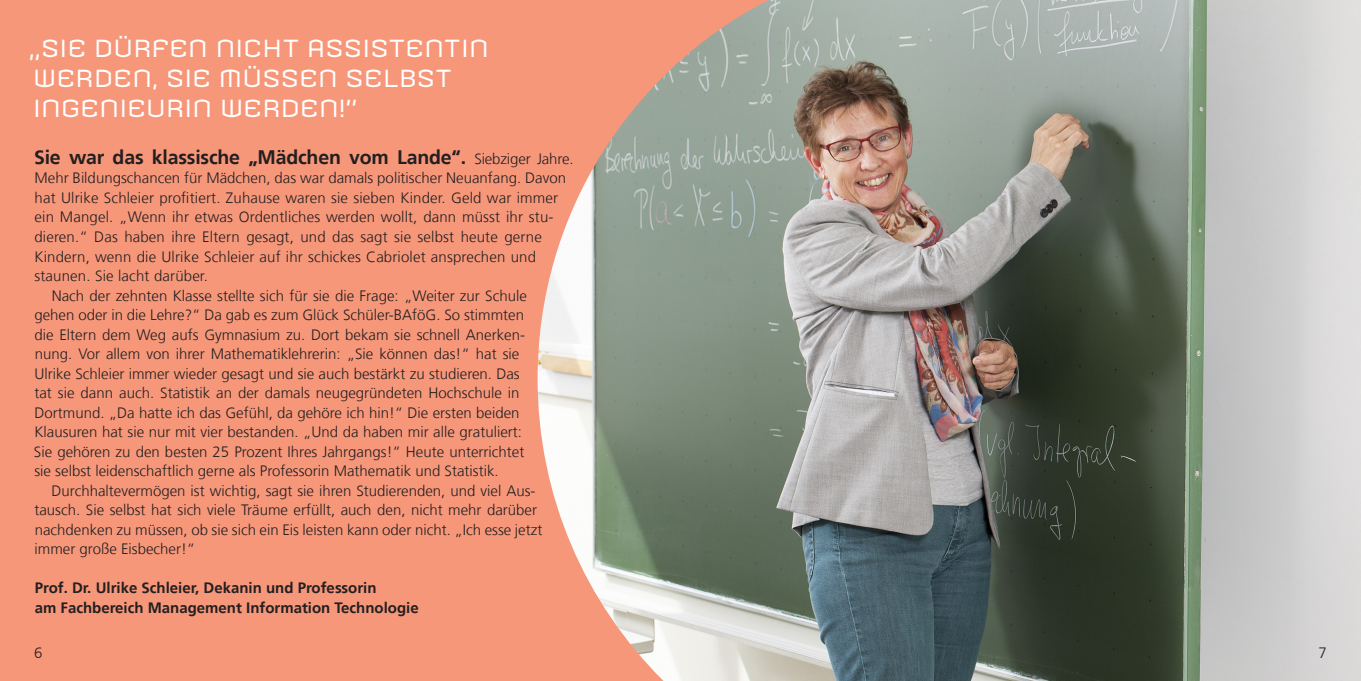
<style>
.page{position:relative;width:1361px;height:681px;background:#fff}
.page>*{position:absolute;margin:0;border:0;box-sizing:border-box;transform-origin:0 0}
.Lauftext{font:24px/30px "Armada";letter-spacing:.01em;color:#fff}
.Lauftext-2{font:700 19.5px "NDS Frutiger";letter-spacing:-.01em;color:#231f20}
.Lauftext_Einzug{font:300 15px/19.5px "NDS Frutiger";color:#231f20}
.Lauftext-3{font:300 15px/19.5px "NDS Frutiger";letter-spacing:.01em;color:#231f20}
.Lauftext_Einzug-2{font:700 15px "NDS Frutiger";color:#231f20}
.s1{font-weight:300;font-size:15px}
</style>
<div class="page">
<div style="left:0;top:0;width:805px;height:680px;background:#f6977a"></div>
<img style="left:537px;top:0;width:429px;height:680px">
<img style="left:966px;top:0;width:395px;height:680px">
<p class="Lauftext" style="left:29px;top:33px;width:461px">„SIE DÜRFEN NICHT ASSISTENTIN<br>WERDEN, SIE MÜSSEN SELBST<br>INGENIEURIN WERDEN!”</p>
<p class="Lauftext-2" style="left:34px;top:146px;width:541px">Sie war das klassische „Mädchen vom Lande“. <span class="s1">Siebziger Jahre.</span></p>
<p class="Lauftext-3" style="left:34px;top:169px;width:533px">Mehr Bildungschancen für Mädchen, das war damals politischer Neuanfang. Davon hat Ulrike Schleier profitiert. Zuhause waren sie sieben Kinder. Geld war immer ein Mangel. „Wenn ihr etwas Ordentliches werden wollt, dann müsst ihr stu&shy;dieren.“ Das haben ihre Eltern gesagt, und das sagt sie selbst heute gerne Kindern, wenn die Ulrike Schleier auf ihr schickes Cabriolet ansprechen und staunen. Sie lacht darüber.</p>
<p class="Lauftext_Einzug" style="left:34px;top:286px;width:494px;text-indent:18px">Nach der zehnten Klasse stellte sich für sie die Frage: „Weiter zur Schule gehen oder in die Lehre?“ Da gab es zum Glück Schüler-BAföG. So stimmten die Eltern dem Weg aufs Gymnasium zu. Dort bekam sie schnell Anerken&shy;nung. Vor allem von ihrer Mathematiklehrerin: „Sie können das!“ hat sie Ulrike Schleier immer wieder gesagt und sie auch bestärkt zu studieren. Das tat sie dann auch. Statistik an der damals neugegründeten Hochschule in Dortmund. „Da hatte ich das Gefühl, da gehöre ich hin!“ Die ersten beiden Klausuren hat sie nur mit vier bestanden. „Und da haben mir alle gratuliert:<br>Sie gehören zu den besten 25 Prozent Ihres Jahrgangs!“ Heute unterrichtet sie selbst leidenschaftlich gerne als Professorin Mathematik und Statistik.</p>
<p class="Lauftext_Einzug" style="left:34px;top:481px;width:509px;text-indent:17px">Durchhaltevermögen ist wichtig, sagt sie ihren Studierenden, und viel Aus&shy;tausch. Sie selbst hat sich viele Träume erfüllt, auch den, nicht mehr darüber nachdenken zu müssen, ob sie sich ein Eis leisten kann oder nicht. „Ich esse jetzt immer große Eisbecher!“</p>
<p class="Lauftext_Einzug-2" style="left:35px;top:579px;width:343px">Prof. Dr. Ulrike Schleier, Dekanin und Professorin</p>
<p class="Lauftext_Einzug-2" style="left:35px;top:598px;width:385px">am Fachbereich Management Information Technologie</p>
<p class="Lauftext_Einzug" style="left:34px;top:643px;width:10px">6</p>
<p class="Lauftext_Einzug" style="left:1318px;top:643px;width:10px">7</p>
</div>
